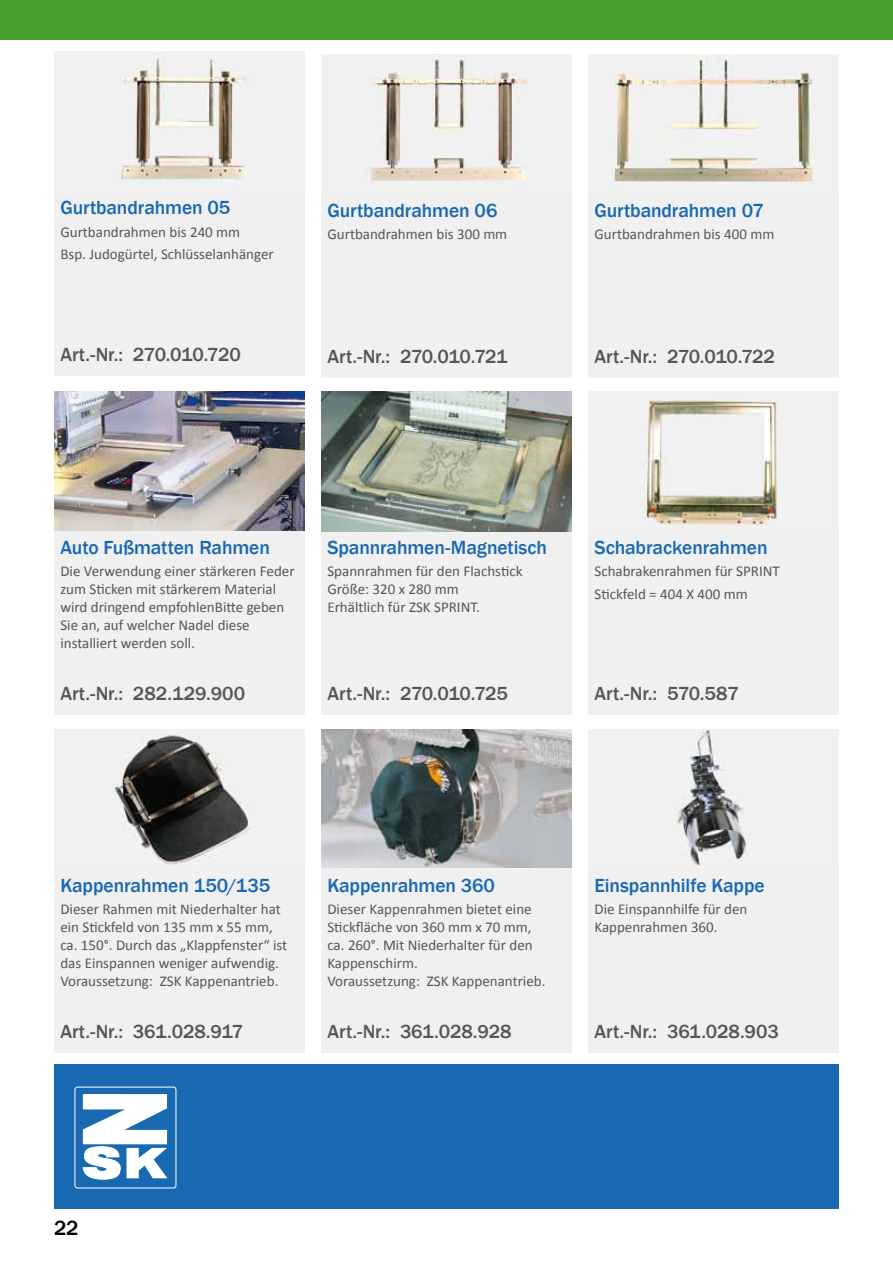
<style>
.page{position:relative;width:893px;height:1263px;background:#fff}
.page>*{position:absolute;margin:0;border:0;box-sizing:border-box;transform-origin:0 0}
.t1{font:500 21px "Franklin Gothic";color:#000}
.t2{font:500 19.5px "Franklin Gothic";letter-spacing:-.005em;color:#565655}
.t3{font:500 19.5px "Franklin Gothic";letter-spacing:-.005em;color:#1868b2}
.t4{font:15px/18px "Calibri";color:#565655}
</style>
<div class="page">
<div style="left:54px;top:1064px;width:785px;height:145px;background:#1868b2"></div>
<div style="left:0;top:0;width:893px;height:39px;background:#47a32e"></div>
<div style="left:74px;top:1086px;width:102px;height:102px;border:1px solid #fff;border-radius:3px"></div>
<svg style="left:83px;top:1094px;width:84px;height:85px"></svg>
<div style="left:588px;top:729px;width:251px;height:323px;background:#f0f0f0"></div>
<img style="left:675px;top:730px;width:72px;height:136px">
<div style="left:321px;top:729px;width:251px;height:323px;background:#f0f0f0"></div>
<img style="left:321px;top:729px;width:251px;height:139px">
<div style="left:54px;top:729px;width:251px;height:323px;background:#f0f0f0"></div>
<img style="left:115px;top:735px;width:135px;height:131px">
<div style="left:588px;top:392px;width:251px;height:323px;background:#f0f0f0"></div>
<img style="left:642px;top:399px;width:136px;height:131px">
<div style="left:321px;top:392px;width:251px;height:323px;background:#f0f0f0"></div>
<img style="left:321px;top:392px;width:251px;height:139px">
<div style="left:54px;top:392px;width:251px;height:323px;background:#f0f0f0"></div>
<img style="left:54px;top:392px;width:251px;height:138px">
<div style="left:588px;top:54px;width:251px;height:323px;background:#f0f0f0"></div>
<img style="left:611px;top:54px;width:202px;height:130px">
<div style="left:321px;top:54px;width:251px;height:323px;background:#f0f0f0"></div>
<img style="left:371px;top:54px;width:157px;height:128px">
<div style="left:54px;top:52px;width:251px;height:323px;background:#f0f0f0"></div>
<img style="left:121px;top:58px;width:124px;height:124px">
<h2 class="t3" style="left:60px;top:196px;width:171px">Gurtbandrahmen 05</h2>
<p class="t4" style="left:60px;top:221px;width:215px;line-height:22.2px">Gurtbandrahmen bis 240 mm<br>Bsp. Judogürtel, Schlüsselanhänger</p>
<h2 class="t2" style="left:60px;top:342px;width:182px">Art.-Nr.: 270.010.720</h2>
<h2 class="t3" style="left:327px;top:198px;width:172px">Gurtbandrahmen 06</h2>
<p class="t4" style="left:327px;top:225px;width:181px">Gurtbandrahmen bis 300 mm</p>
<h2 class="t2" style="left:327px;top:344px;width:182px">Art.-Nr.: 270.010.721</h2>
<h2 class="t3" style="left:594px;top:198px;width:171px">Gurtbandrahmen 07</h2>
<p class="t4" style="left:594px;top:225px;width:181px">Gurtbandrahmen bis 400 mm</p>
<h2 class="t2" style="left:594px;top:344px;width:182px">Art.-Nr.: 270.010.722</h2>
<h2 class="t3" style="left:60px;top:535px;width:211px">Auto Fußmatten Rahmen</h2>
<p class="t4" style="left:60px;top:562px;width:236px">Die Verwendung einer stärkeren Feder zum Sticken mit stärkerem Material wird dringend empfohlenBitte geben Sie an, auf welcher Nadel diese installiert werden soll.</p>
<h2 class="t2" style="left:60px;top:682px;width:186px">Art.-Nr.: 282.129.900</h2>
<h2 class="t3" style="left:327px;top:535px;width:221px">Spannrahmen-Magnetisch</h2>
<p class="t4" style="left:327px;top:562px;width:197px">Spannrahmen für den Flachstick<br>Größe: 320 x 280 mm<br>Erhältlich für ZSK SPRINT.</p>
<h2 class="t2" style="left:327px;top:682px;width:182px">Art.-Nr.: 270.010.725</h2>
<h2 class="t3" style="left:594px;top:535px;width:175px">Schabrackenrahmen</h2>
<p class="t4" style="left:594px;top:560px;width:187px;line-height:22.2px">Schabrakenrahmen für SPRINT<br>Stickfeld = 404 X 400 mm</p>
<h2 class="t2" style="left:594px;top:682px;width:146px">Art.-Nr.: 570.587</h2>
<h2 class="t3" style="left:60px;top:873px;width:211px">Kappenrahmen 150/135</h2>
<p class="t4" style="left:60px;top:900px;width:228px">Dieser Rahmen mit Niederhalter hat ein Stickfeld von 135 mm x 55 mm, ca. 150°. Durch das „Klappfenster“ ist das Einspannen weniger aufwendig.<br>Voraussetzung: ZSK Kappenantrieb.</p>
<h2 class="t2" style="left:60px;top:1019px;width:184px">Art.-Nr.: 361.028.917</h2>
<h2 class="t3" style="left:327px;top:873px;width:169px">Kappenrahmen 360</h2>
<p class="t4" style="left:327px;top:900px;width:220px">Dieser Kappenrahmen bietet eine<br>Stickfläche von 360 mm x 70 mm, ca. 260°. Mit Niederhalter für den<br>Kappenschirm.<br>Voraussetzung: ZSK Kappenantrieb.</p>
<h2 class="t2" style="left:327px;top:1019px;width:186px">Art.-Nr.: 361.028.928</h2>
<h2 class="t3" style="left:594px;top:873px;width:172px">Einspannhilfe Kappe</h2>
<p class="t4" style="left:594px;top:900px;width:154px">Die Einspannhilfe für den<br>Kappenrahmen 360.</p>
<h2 class="t2" style="left:594px;top:1019px;width:186px">Art.-Nr.: 361.028.903</h2>
<h1 class="t1" style="left:54px;top:1215px;width:26px">22</h1>
</div>
